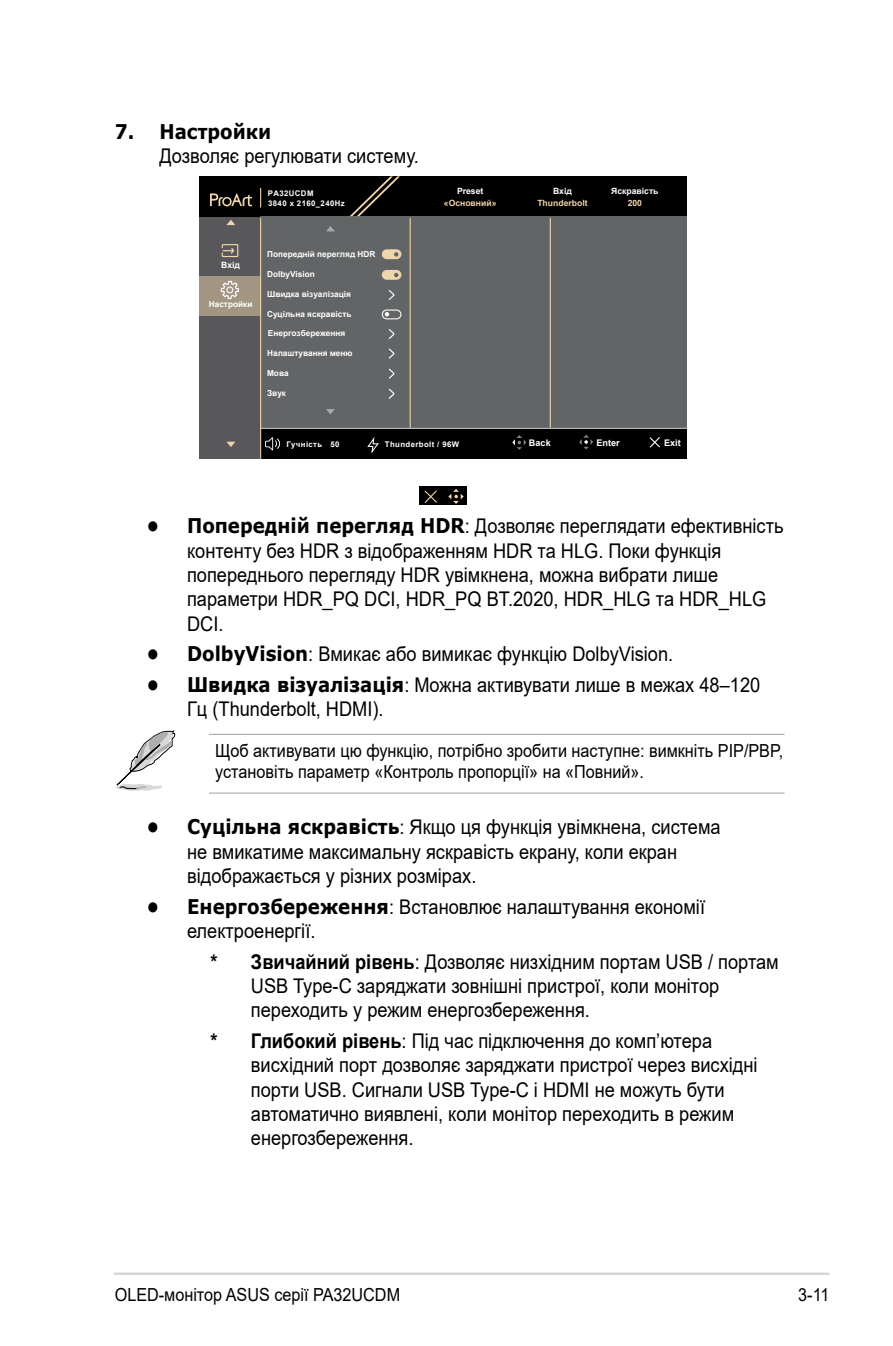
<style>
.page{position:relative;width:893px;height:1346px;background:#fff}
.page>*{position:absolute;margin:0;border:0;box-sizing:border-box;transform-origin:0 0}
.t1{font:20.25px/24.3px "Arial";color:#000100;scale:.9 1}
.t2{font:20.25px/24.3px "Arial";color:#000;scale:.9 1}
.t3{font:700 20.25px "Verdana";color:#000;scale:.9 1}
.t4{font:18px/21.6px "Arial";color:#000;scale:.9 1}
.t5{font:700 9px "Arial";color:#fff}
.t6{font:700 8.55px "Arial";color:#fff}
.t7{font:700 8.55px "Arial";color:#eed3aa}
.t8{font:700 8.33px "Arial";color:#fff}
.t9{font:700 7.88px/10.3px "Arial";letter-spacing:.05em;color:#fff}
.s1{font-family:"Verdana";font-weight:700}
.s2{font-weight:700}
</style>
<div class="page">
<hr style="left:114px;top:1272px;width:715px;height:3px;background:#d1d3d4">
<div style="left:419px;top:486px;width:48px;height:19px;background:#000"></div>
<svg style="left:424px;top:490px;width:13px;height:13px"></svg>
<svg style="left:448px;top:489px;width:16px;height:15px"></svg>
<div style="left:200px;top:216px;width:61px;height:243px;background:#58585b"></div>
<div style="left:200px;top:176px;width:487px;height:40px;background:#000"></div>
<div style="left:261px;top:428px;width:426px;height:31px;background:#000"></div>
<div style="left:261px;top:216px;width:426px;height:212px;background:#626466"></div>
<svg style="left:350px;top:176px;width:50px;height:40px"></svg>
<svg style="left:260px;top:188px;width:1px;height:19px"></svg>
<hr style="left:410px;top:218px;width:1px;height:209px;background:#f4d8ac">
<hr style="left:260px;top:218px;width:1px;height:241px;background:#f4d8ac">
<hr style="left:550px;top:218px;width:1px;height:209px;background:#f4d8ac">
<hr style="left:261px;top:428px;width:426px;height:1px;background:#bcbec0">
<svg style="left:265px;top:437px;width:15px;height:13px"></svg>
<svg style="left:210px;top:193px;width:42px;height:13px"></svg>
<svg style="left:649px;top:437px;width:11px;height:11px"></svg>
<svg style="left:512px;top:435px;width:14px;height:15px"></svg>
<svg style="left:579px;top:435px;width:14px;height:14px"></svg>
<svg style="left:227px;top:442px;width:8px;height:5px"></svg>
<svg style="left:226px;top:220px;width:9px;height:5px"></svg>
<svg style="left:326px;top:409px;width:9px;height:5px"></svg>
<svg style="left:326px;top:226px;width:9px;height:5px"></svg>
<svg style="left:382px;top:309px;width:19px;height:10px"></svg>
<svg style="left:382px;top:249px;width:19px;height:10px"></svg>
<svg style="left:382px;top:270px;width:19px;height:10px"></svg>
<svg style="left:389px;top:329px;width:6px;height:10px"></svg>
<svg style="left:389px;top:349px;width:6px;height:9px"></svg>
<svg style="left:389px;top:369px;width:6px;height:10px"></svg>
<svg style="left:389px;top:389px;width:6px;height:10px"></svg>
<svg style="left:389px;top:290px;width:6px;height:10px"></svg>
<svg style="left:367px;top:438px;width:12px;height:16px"></svg>
<div style="left:200px;top:276px;width:60px;height:39px;background:#a29683"></div>
<svg style="left:222px;top:244px;width:16px;height:13px"></svg>
<svg style="left:221px;top:281px;width:18px;height:18px"></svg>
<hr style="left:209px;top:734px;width:575px;height:1px;background:#a7a9ac">
<hr style="left:209px;top:792px;width:575px;height:2px;background:#a7a9ac">
<svg style="left:116px;top:730px;width:59px;height:60px"></svg>
<p class="t3" style="left:115px;top:117px;width:175px">7. Настройки</p>
<p class="t2" style="left:159px;top:143px;width:290px">Дозволяє регулювати систему.</p>
<p class="t9" style="left:268px;top:188px;width:78px">PA32UCDM<br>3840 x 2160_240Hz</p>
<p class="t6" style="left:457px;top:185px;width:28px">Preset</p>
<p class="t7" style="left:444px;top:197px;width:54px">«Основний»</p>
<p class="t6" style="left:221px;top:259px;width:20px">Вхід</p>
<p class="t8" style="left:209px;top:299px;width:45px">Настройки</p>
<p class="t8" style="left:267px;top:248px;width:110px">Попередній перегляд HDR</p>
<p class="t8" style="left:267px;top:268px;width:49px">DolbyVision</p>
<p class="t8" style="left:267px;top:288px;width:85px">Швидка візуалізація</p>
<p class="t8" style="left:267px;top:308px;width:86px">Суцільна яскравість</p>
<p class="t8" style="left:267px;top:347px;width:87px">Налаштування меню</p>
<p class="t8" style="left:267px;top:367px;width:23px">Мова</p>
<p class="t8" style="left:267px;top:387px;width:21px">Звук</p>
<p class="t8" style="left:268px;top:327px;width:79px">Енергозбереження</p>
<p class="t9" style="left:286px;top:439px;width:55px">Гучність 50</p>
<p class="t9" style="left:385px;top:439px;width:76px">Thunderbolt / 96W</p>
<p class="t6" style="left:553px;top:185px;width:20px">Вхід</p>
<p class="t7" style="left:537px;top:197px;width:52px">Thunderbolt</p>
<p class="t6" style="left:611px;top:185px;width:49px">Яскравість</p>
<p class="t7" style="left:628px;top:197px;width:16px">200</p>
<p class="t5" style="left:529px;top:436px;width:23px">Back</p>
<p class="t5" style="left:596px;top:436px;width:25px">Enter</p>
<p class="t5" style="left:664px;top:436px;width:18px">Exit</p>
<p class="t1" style="left:187px;top:514px;width:664px;text-indent:-40px"><span class="s1">• Попередній перегляд HDR</span>: Дозволяє переглядати ефективність контенту без HDR з відображенням HDR та HLG. Поки функція попереднього перегляду HDR увімкнена, можна вибрати лише параметри HDR_PQ DCI, HDR_PQ BT.2020, HDR_HLG та HDR_HLG DCI.</p>
<p class="t1" style="left:147px;top:642px;width:587px"><span class="s1">• DolbyVision</span>: Вмикає або вимикає функцію DolbyVision.</p>
<p class="t1" style="left:187px;top:673px;width:638px;text-indent:-40px"><span class="s1">• Швидка візуалізація</span>: Mожна активувати лише в межах 48–120<br>Гц (Thunderbolt, HDMI).</p>
<p class="t4" style="left:215px;top:739px;width:633px">Щоб активувати цю функцію, потрібно зробити наступне: вимкніть PIP/PBP, установіть параметр «Контроль пропорції» на «Повний».</p>
<p class="t1" style="left:187px;top:815px;width:594px;text-indent:-40px"><span class="s1">• Суцільна яскравість</span>: Якщо ця функція увімкнена, система не вмикатиме максимальну яскравість екрану, коли екран відображається у різних розмірах.</p>
<p class="t2" style="left:187px;top:894px;width:577px;text-indent:-40px"><span class="s1">• Енергозбереження</span>: Встановлює налаштування економії електроенергії.</p>
<p class="t2" style="left:251px;top:949px;width:588px;text-indent:-40px"><span class="s2">* Звичайний рівень</span>: Дозволяє низхідним портам USB / портам<br>USB Type-C заряджати зовнішні пристрої, коли монітор переходить у режим енергозбереження.</p>
<p class="t2" style="left:251px;top:1028px;width:564px;text-indent:-40px"><span class="s2">* Глибокий рівень</span>: Під час підключення до комп’ютера висхідний порт дозволяє заряджати пристрої через висхідні порти USB. Сигнали USB Type-C і HDMI не можуть бути автоматично виявлені, коли монітор переходить в режим енергозбереження.</p>
<p class="t4" style="left:115px;top:1283px;width:319px">OLED-монітор ASUS серії PA32UCDM</p>
<p class="t4" style="left:798px;top:1283px;width:36px">3-11</p>
</div>
